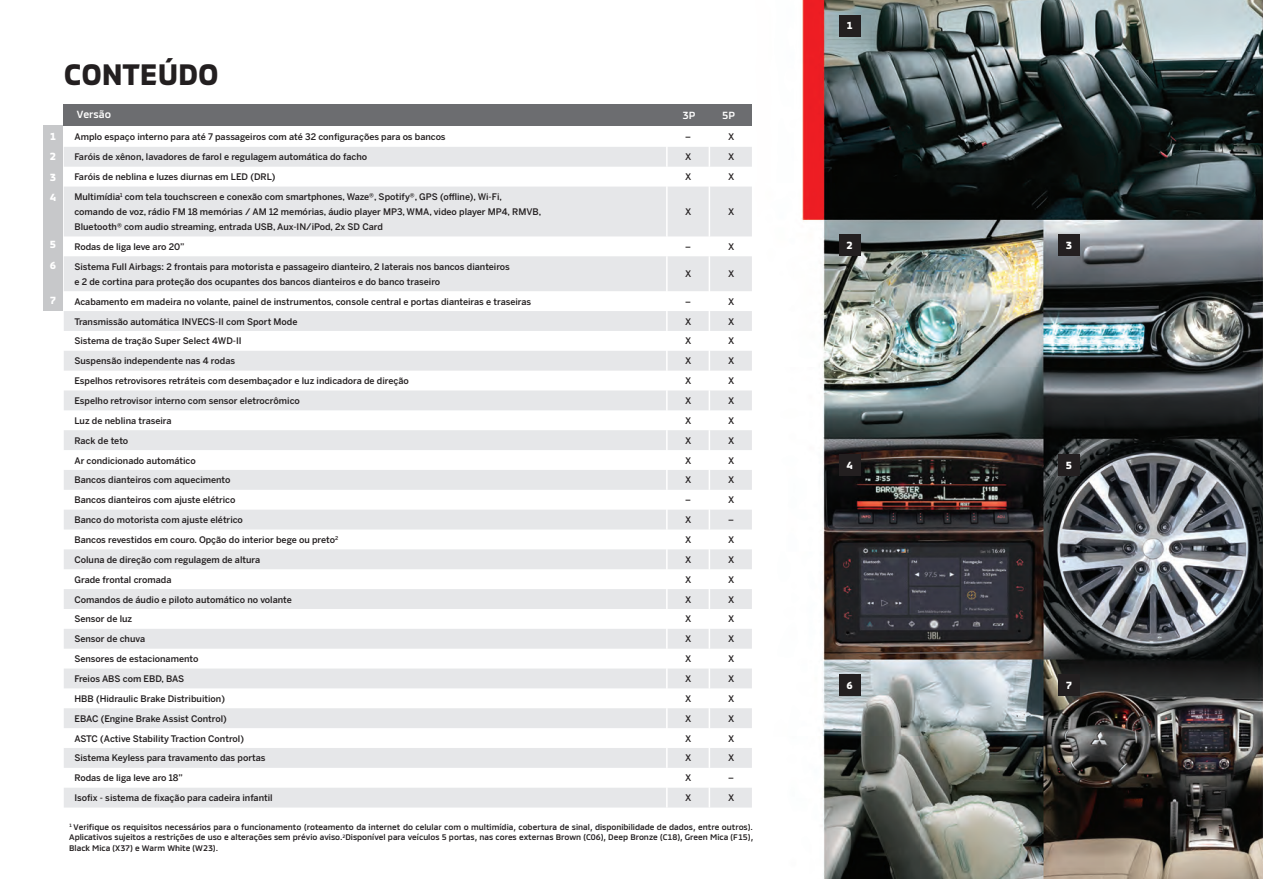
<style>
.page{position:relative;width:1263px;height:879px;background:#fff}
.page>*{position:absolute;margin:0;border:0;box-sizing:border-box;transform-origin:0 0}
.t1{font:700 30px "MMCOFFICE";letter-spacing:-.005em;color:#231f20}
.t2{font:700 10.5px "MMCOFFICE";color:#fff}
.t3{font:500 10.5px "MMCOFFICE";color:#fff}
.t4{font:500 9px "Benton Sans";color:#231f20}
.t5{font:500 8.25px/10.5px "MMCOFFICE";color:#231f20;text-align:justify}
</style>
<div class="page">
<img style="left:43px;top:0;width:1220px;height:878px">
<div style="left:63px;top:104px;width:688px;height:21px;background:#6c6d70"></div>
<div style="left:839px;top:15px;width:21px;height:21px;background:#231f20"></div>
<div style="left:839px;top:234px;width:21px;height:22px;background:#231f20"></div>
<div style="left:839px;top:454px;width:21px;height:21px;background:#231f20"></div>
<div style="left:839px;top:673px;width:21px;height:22px;background:#231f20"></div>
<div style="left:1058px;top:234px;width:21px;height:22px;background:#231f20"></div>
<div style="left:1058px;top:454px;width:21px;height:21px;background:#231f20"></div>
<div style="left:1058px;top:673px;width:21px;height:22px;background:#231f20"></div>
<svg style="left:64px;top:127px;width:688px;height:680px"></svg>
<div style="left:44px;top:125px;width:19px;height:186px;background:#c7c8ca"></div>
<p class="t1" style="left:64px;top:51px;width:156px">CONTEÚDO</p>
<p class="t2" style="left:50px;top:128px;width:8px">1</p>
<p class="t2" style="left:50px;top:148px;width:8px">2</p>
<p class="t2" style="left:50px;top:169px;width:8px">3</p>
<p class="t2" style="left:50px;top:189px;width:8px">4</p>
<p class="t2" style="left:50px;top:236px;width:8px">5</p>
<p class="t2" style="left:50px;top:256px;width:8px">6</p>
<p class="t2" style="left:50px;top:292px;width:8px">7</p>
<p class="t3" style="left:77px;top:106px;width:36px">Versão</p>
<p class="t3" style="left:683px;top:107px;width:14px">3P</p>
<p class="t3" style="left:722px;top:107px;width:14px">5P</p>
<p class="t4" style="left:74px;top:132px;width:373px">Amplo espaço interno para até 7 passageiros com até 32 configurações para os bancos</p>
<p class="t4" style="left:685px;top:132px;width:7px">–</p>
<p class="t4" style="left:728px;top:132px;width:8px">X</p>
<p class="t4" style="left:74px;top:152px;width:294px">Faróis de xênon, lavadores de farol e regulagem automática do facho</p>
<p class="t4" style="left:685px;top:152px;width:8px">X</p>
<p class="t4" style="left:728px;top:152px;width:8px">X</p>
<p class="t4" style="left:74px;top:171px;width:202px">Faróis de neblina e luzes diurnas em LED (DRL)</p>
<p class="t4" style="left:685px;top:171px;width:8px">X</p>
<p class="t4" style="left:728px;top:171px;width:8px">X</p>
<p class="t4" style="left:74px;top:191px;width:429px">Multimídia<sup>1</sup> com tela touchscreen e conexão com smartphones, Waze®, Spotify®, GPS (offline), Wi-Fi,</p>
<p class="t4" style="left:74px;top:206px;width:468px">comando de voz, rádio FM 18 memórias / AM 12 memórias, áudio player MP3, WMA, video player MP4, RMVB,</p>
<p class="t4" style="left:74px;top:221px;width:310px">Bluetooth® com audio streaming, entrada USB, Aux-IN/iPod, 2x SD Card</p>
<p class="t4" style="left:685px;top:206px;width:8px">X</p>
<p class="t4" style="left:728px;top:206px;width:8px">X</p>
<p class="t4" style="left:74px;top:241px;width:112px">Rodas de liga leve aro 20”</p>
<p class="t4" style="left:685px;top:241px;width:7px">–</p>
<p class="t4" style="left:728px;top:241px;width:8px">X</p>
<p class="t4" style="left:74px;top:261px;width:437px">Sistema Full Airbags: 2 frontais para motorista e passageiro dianteiro, 2 laterais nos bancos dianteiros</p>
<p class="t4" style="left:74px;top:276px;width:367px">e 2 de cortina para proteção dos ocupantes dos bancos dianteiros e do banco traseiro</p>
<p class="t4" style="left:685px;top:268px;width:8px">X</p>
<p class="t4" style="left:728px;top:268px;width:8px">X</p>
<p class="t4" style="left:74px;top:296px;width:458px">Acabamento em madeira no volante, painel de instrumentos, console central e portas dianteiras e traseiras</p>
<p class="t4" style="left:685px;top:296px;width:7px">–</p>
<p class="t4" style="left:728px;top:296px;width:8px">X</p>
<p class="t4" style="left:74px;top:316px;width:225px">Transmissão automática INVECS-II com Sport Mode</p>
<p class="t4" style="left:685px;top:316px;width:8px">X</p>
<p class="t4" style="left:728px;top:316px;width:8px">X</p>
<p class="t4" style="left:74px;top:335px;width:169px">Sistema de tração Super Select 4WD-II</p>
<p class="t4" style="left:685px;top:335px;width:8px">X</p>
<p class="t4" style="left:728px;top:335px;width:8px">X</p>
<p class="t4" style="left:74px;top:355px;width:162px">Suspensão independente nas 4 rodas</p>
<p class="t4" style="left:685px;top:355px;width:8px">X</p>
<p class="t4" style="left:728px;top:355px;width:8px">X</p>
<p class="t4" style="left:74px;top:375px;width:336px">Espelhos retrovisores retráteis com desembaçador e luz indicadora de direção</p>
<p class="t4" style="left:685px;top:375px;width:8px">X</p>
<p class="t4" style="left:728px;top:375px;width:8px">X</p>
<p class="t4" style="left:74px;top:395px;width:227px">Espelho retrovisor interno com sensor eletrocrômico</p>
<p class="t4" style="left:685px;top:395px;width:8px">X</p>
<p class="t4" style="left:728px;top:395px;width:8px">X</p>
<p class="t4" style="left:74px;top:415px;width:99px">Luz de neblina traseira</p>
<p class="t4" style="left:685px;top:415px;width:8px">X</p>
<p class="t4" style="left:728px;top:415px;width:8px">X</p>
<p class="t4" style="left:74px;top:435px;width:55px">Rack de teto</p>
<p class="t4" style="left:685px;top:435px;width:8px">X</p>
<p class="t4" style="left:728px;top:435px;width:8px">X</p>
<p class="t4" style="left:74px;top:454px;width:123px">Ar condicionado automático</p>
<p class="t4" style="left:685px;top:454px;width:8px">X</p>
<p class="t4" style="left:728px;top:454px;width:8px">X</p>
<p class="t4" style="left:74px;top:474px;width:158px">Bancos dianteiros com aquecimento</p>
<p class="t4" style="left:685px;top:474px;width:8px">X</p>
<p class="t4" style="left:728px;top:474px;width:8px">X</p>
<p class="t4" style="left:74px;top:494px;width:163px">Bancos dianteiros com ajuste elétrico</p>
<p class="t4" style="left:685px;top:494px;width:7px">–</p>
<p class="t4" style="left:728px;top:494px;width:8px">X</p>
<p class="t4" style="left:74px;top:514px;width:170px">Banco do motorista com ajuste elétrico</p>
<p class="t4" style="left:685px;top:514px;width:8px">X</p>
<p class="t4" style="left:728px;top:514px;width:7px">–</p>
<p class="t4" style="left:74px;top:534px;width:265px">Bancos revestidos em couro. Opção do interior bege ou preto<sup>2</sup></p>
<p class="t4" style="left:685px;top:534px;width:8px">X</p>
<p class="t4" style="left:728px;top:534px;width:8px">X</p>
<p class="t4" style="left:74px;top:554px;width:187px">Coluna de direção com regulagem de altura</p>
<p class="t4" style="left:685px;top:554px;width:8px">X</p>
<p class="t4" style="left:728px;top:554px;width:8px">X</p>
<p class="t4" style="left:74px;top:573px;width:99px">Grade frontal cromada</p>
<p class="t4" style="left:685px;top:573px;width:8px">X</p>
<p class="t4" style="left:728px;top:573px;width:8px">X</p>
<p class="t4" style="left:74px;top:593px;width:219px">Comandos de áudio e piloto automático no volante</p>
<p class="t4" style="left:685px;top:593px;width:8px">X</p>
<p class="t4" style="left:728px;top:593px;width:8px">X</p>
<p class="t4" style="left:74px;top:613px;width:59px">Sensor de luz</p>
<p class="t4" style="left:685px;top:613px;width:8px">X</p>
<p class="t4" style="left:728px;top:613px;width:8px">X</p>
<p class="t4" style="left:74px;top:633px;width:72px">Sensor de chuva</p>
<p class="t4" style="left:685px;top:633px;width:8px">X</p>
<p class="t4" style="left:728px;top:633px;width:8px">X</p>
<p class="t4" style="left:74px;top:653px;width:126px">Sensores de estacionamento</p>
<p class="t4" style="left:685px;top:653px;width:8px">X</p>
<p class="t4" style="left:728px;top:653px;width:8px">X</p>
<p class="t4" style="left:74px;top:673px;width:111px">Freios ABS com EBD, BAS</p>
<p class="t4" style="left:685px;top:673px;width:8px">X</p>
<p class="t4" style="left:728px;top:673px;width:8px">X</p>
<p class="t4" style="left:74px;top:692px;width:152px">HBB (Hidraulic Brake Distribuition)</p>
<p class="t4" style="left:685px;top:692px;width:8px">X</p>
<p class="t4" style="left:728px;top:692px;width:8px">X</p>
<p class="t4" style="left:74px;top:712px;width:154px">EBAC (Engine Brake Assist Control)</p>
<p class="t4" style="left:685px;top:712px;width:8px">X</p>
<p class="t4" style="left:728px;top:712px;width:8px">X</p>
<p class="t4" style="left:74px;top:732px;width:171px">ASTC (Active Stability Traction Control)</p>
<p class="t4" style="left:685px;top:732px;width:8px">X</p>
<p class="t4" style="left:728px;top:732px;width:8px">X</p>
<p class="t4" style="left:74px;top:752px;width:193px">Sistema Keyless para travamento das portas</p>
<p class="t4" style="left:685px;top:752px;width:8px">X</p>
<p class="t4" style="left:728px;top:752px;width:8px">X</p>
<p class="t4" style="left:74px;top:772px;width:110px">Rodas de liga leve aro 18”</p>
<p class="t4" style="left:685px;top:772px;width:8px">X</p>
<p class="t4" style="left:728px;top:772px;width:7px">–</p>
<p class="t4" style="left:74px;top:792px;width:200px">Isofix - sistema de fixação para cadeira infantil</p>
<p class="t4" style="left:685px;top:792px;width:8px">X</p>
<p class="t4" style="left:728px;top:792px;width:8px">X</p>
<p class="t5" style="left:69px;top:820px;width:685px"><sup>1</sup> Verifique os requisitos necessários para o funcionamento (roteamento da internet do celular com o multimídia, cobertura de sinal, disponibilidade de dados, entre outros).<br>Aplicativos sujeitos a restrições de uso e alterações sem prévio aviso.<sup>2</sup>Disponível para veículos 5 portas, nas cores externas Brown (C06), Deep Bronze (C18), Green Mica (F15), Black Mica (X37) e Warm White (W23).</p>
<p class="t2" style="left:847px;top:17px;width:8px">1</p>
<p class="t2" style="left:847px;top:237px;width:8px">2</p>
<p class="t2" style="left:847px;top:456px;width:8px">4</p>
<p class="t2" style="left:847px;top:676px;width:8px">6</p>
<p class="t2" style="left:1066px;top:237px;width:8px">3</p>
<p class="t2" style="left:1066px;top:456px;width:8px">5</p>
<p class="t2" style="left:1066px;top:676px;width:8px">7</p>
</div>
